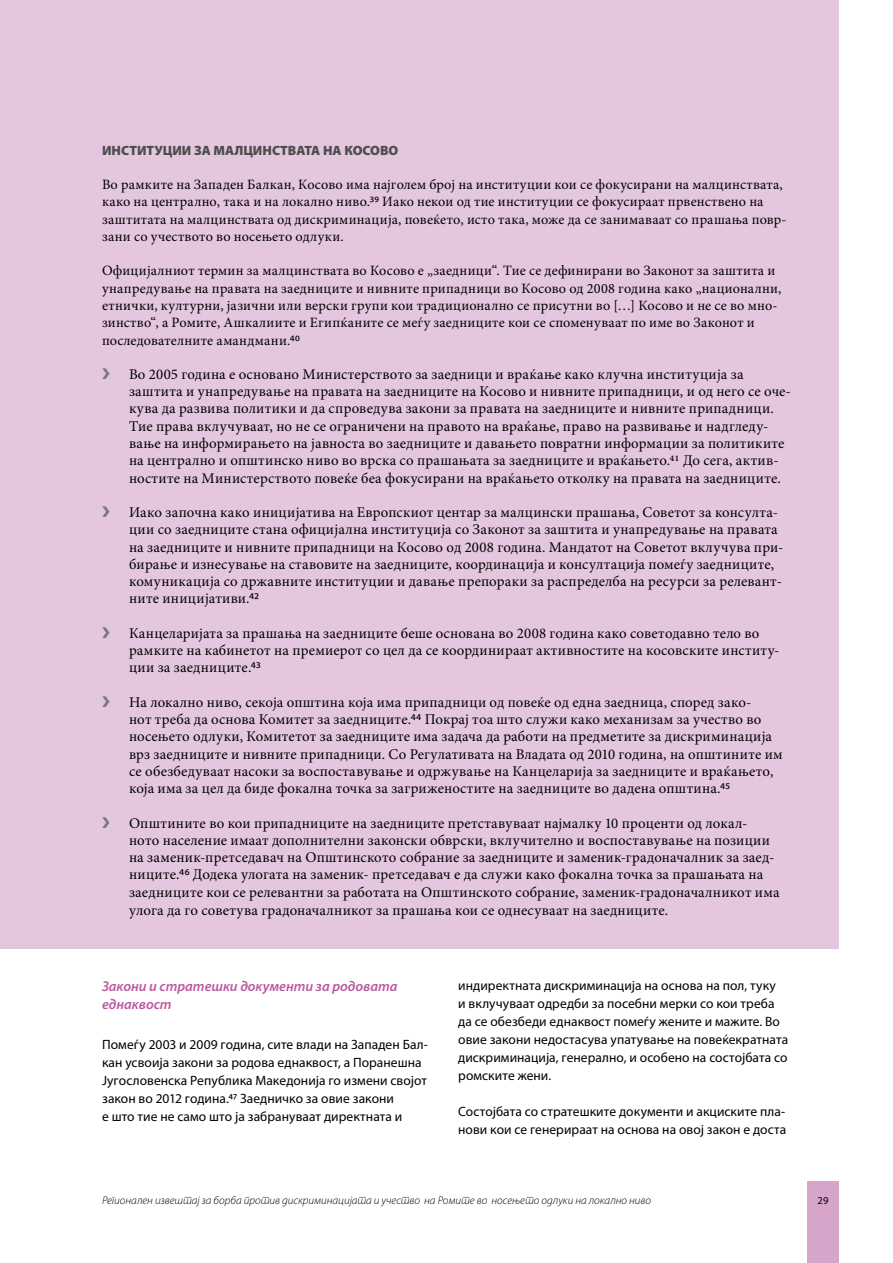
<style>
.page{position:relative;width:893px;height:1263px;background:#fff}
.page>*{position:absolute;margin:0;border:0;box-sizing:border-box;transform-origin:0 0}
.t1{font:14.85px/17.2px "Minion Pro";letter-spacing:.015em;color:#000}
.t2{font:14.85px "Monotype Sorts";color:#77787b}
.t3{font:14.25px/17.2px "Minion Pro";letter-spacing:.015em;color:#000}
.t4{font:italic 600 14.25px/18px "Myriad Pro";color:#ba589e}
.t5{font:13.5px/18px "Myriad Pro";letter-spacing:.005em;color:#000}
.t6{font:900 13.5px "Myriad Pro";color:#4d4d4f}
.t7{font:italic 300 11.25px "Myriad Pro";color:#000}
.t8{font:10.5px "Myriad Pro";color:#000}
.s1{font-family:"Myriad Pro"}
</style>
<div class="page">
<div style="left:807px;top:1180px;width:32px;height:83px;background:#d6a5c9"></div>
<div style="left:0;top:0;width:839px;height:948px;background:#e4c6de"></div>
<p class="t6" style="left:102px;top:141px;width:298px">ИНСТИТУЦИИ ЗА МАЛЦИНСТВАТА НА КОСОВО</p>
<p class="t3" style="left:102px;top:176px;width:686px">Во рамките на Западен Балкан, Косово има најголем број на институции кои се фокусирани на малцинствата, како на централно, така и на локално ниво.<span class="s1">39</span> Иако некои од тие институции се фокусираат првенствено на заштитата на малцинствата од дискриминација, повеќето, исто така, може да се занимаваат со прашања повр&shy;зани со учеството во носењето одлуки.</p>
<p class="t3" style="left:102px;top:262px;width:681px">Официјалниот термин за малцинствата во Косово е „заедници“. Тие се дефинирани во Законот за заштита и унапредување на правата на заедниците и нивните припадници во Косово од 2008 година како „национални, етнички, културни, јазични или верски групи кои традиционално се присутни во […] Косово и не се во мно&shy;зинство“, а Ромите, Ашкалиите и Египќаните се меѓу заедниците кои се споменуваат по име во Законот и последователните амандмани.<span class="s1">40</span></p>
<p class="t2" style="left:102px;top:367px;width:9px">i</p>
<p class="t1" style="left:129px;top:366px;width:663px">Во 2005 година е основано Министерството за заедници и враќање како клучна институција за заштита и унапредување на правата на заедниците на Косово и нивните припадници, и од него се оче&shy;кува да развива политики и да спроведува закони за правата на заедниците и нивните припадници.<br>Тие права вклучуваат, но не се ограничени на правото на враќање, право на развивање и надгледу&shy;вање на информирањето на јавноста во заедниците и давањето повратни информации за политиките на централно и општинско ниво во врска со прашањата за заедниците и враќањето.41 До сега, актив&shy;ностите на Министерството повеќе беа фокусирани на враќањето отколку на правата на заедниците.</p>
<p class="t2" style="left:102px;top:505px;width:9px">i</p>
<p class="t1" style="left:129px;top:504px;width:656px">Иако започна како иницијатива на Европскиот центар за малцински прашања, Советот за консулта&shy;ции со заедниците стана официјална институција со Законот за заштита и унапредување на правата на заедниците и нивните припадници на Косово од 2008 година. Мандатот на Советот вклучува при&shy;бирање и изнесување на ставовите на заедниците, координација и консултација помеѓу заедниците, комуникација со државните институции и давање препораки за распределба на ресурси за релевант&shy;ните иницијативи.<span class="s1">42</span></p>
<p class="t2" style="left:102px;top:626px;width:9px">i</p>
<p class="t1" style="left:129px;top:624px;width:652px">Канцеларијата за прашања на заедниците беше основана во 2008 година како советодавно тело во рамките на кабинетот на премиерот со цел да се координираат активностите на косовските институ&shy;ции за заедниците.<span class="s1">43</span></p>
<p class="t2" style="left:102px;top:695px;width:9px">i</p>
<p class="t1" style="left:129px;top:693px;width:655px">На локално ниво, секоја општина која има припадници од повеќе од една заедница, според зако-<br>нот треба да основа Комитет за заедниците.<span class="s1">44</span> Покрај тоа што служи како механизам за учество во носењето одлуки, Комитетот за заедниците има задача да работи на предметите за дискриминација врз заедниците и нивните припадници. Со Регулативата на Владата од 2010 година, на општините им се обезбедуваат насоки за воспоставување и одржување на Канцеларија за заедниците и враќањето, која има за цел да биде фокална точка за загриженостите на заедниците во дадена општина.<span class="s1">45</span></p>
<p class="t2" style="left:102px;top:816px;width:9px">i</p>
<p class="t1" style="left:129px;top:814px;width:652px">Општините во кои припадниците на заедниците претставуваат најмалку 10 проценти од локал&shy;ното население имаат дополнителни законски обврски, вклучително и воспоставување на позиции на заменик-претседавач на Општинското собрание за заедниците и заменик-градоначалник за заед&shy;ниците.<span class="s1">46</span> Додека улогата на заменик- претседавач е да служи како фокална точка за прашањата на заедниците кои се релевантни за работата на Општинското собрание, заменик-градоначалникот има улога да го советува градоначалникот за прашања кои се однесуваат на заедниците.</p>
<p class="t4" style="left:102px;top:977px;width:297px">Закони и стратешки документи за родовата еднаквост</p>
<p class="t5" style="left:102px;top:1035px;width:328px">Помеѓу 2003 и 2009 година, сите влади на Западен Бал&shy;кан усвоија закони за родова еднаквост, а Поранешна Југословенска Република Македонија го измени својот закон во 2012 година.47 Заедничко за овие закони<br>е што тие не само што ја забрануваат директната и</p>
<p class="t5" style="left:458px;top:976px;width:331px">индиректната дискриминација на основа на пол, туку<br>и вклучуваат одредби за посебни мерки со кои треба да се обезбеди еднаквост помеѓу жените и мажите. Во овие закони недостасува упатување на повеќекратната дискриминација, генерално, и особено на состојбата со ромските жени.</p>
<p class="t5" style="left:458px;top:1102px;width:330px">Состојбата со стратешките документи и акциските пла&shy;нови кои се генерираат на основа на овој закон е доста</p>
<p class="t7" style="left:102px;top:1194px;width:551px">Регионален извештај за борба против дискриминацијата и учество на Ромите во носењето одлуки на локално ниво</p>
<p class="t8" style="left:818px;top:1194px;width:12px">29</p>
</div>
